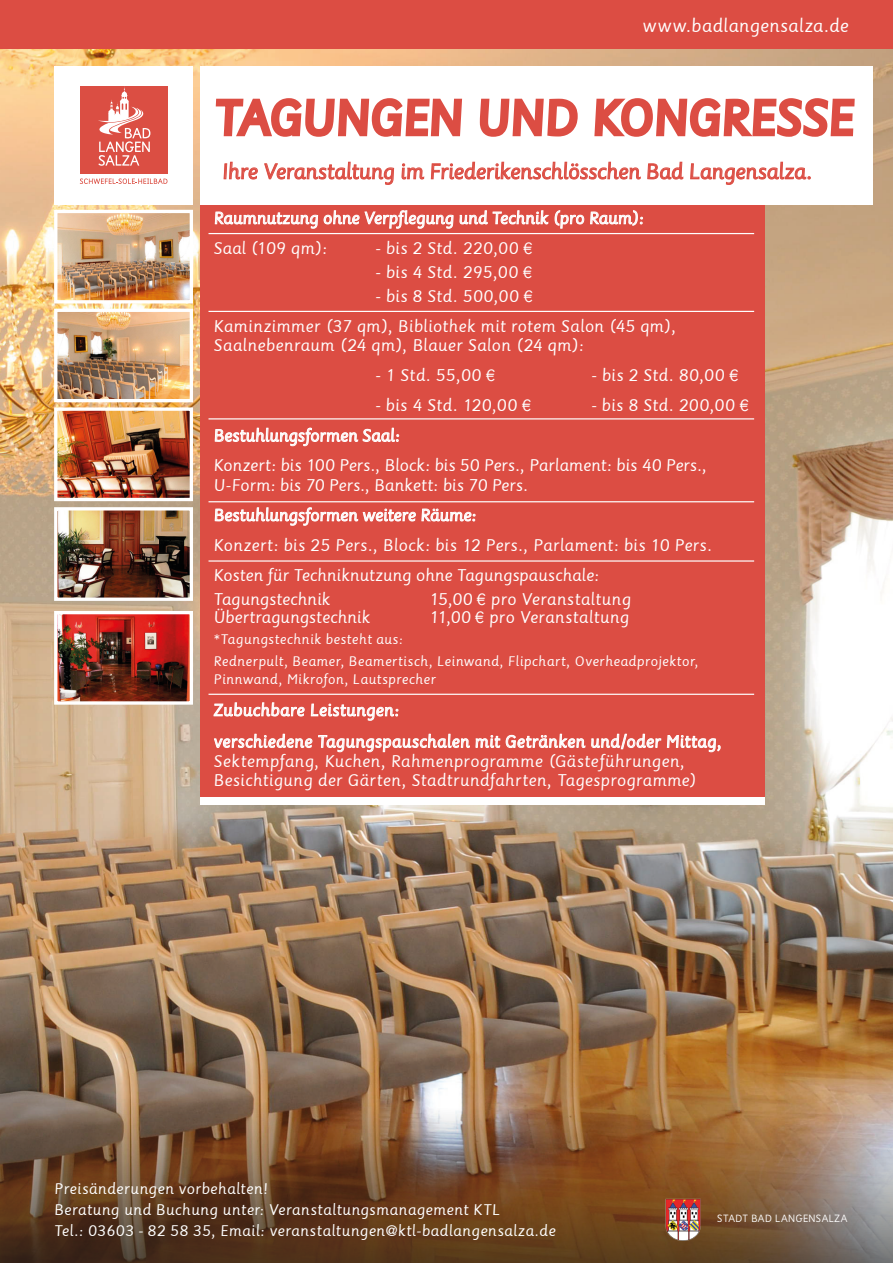
<style>
.page{position:relative;width:893px;height:1263px;background:#fff}
.page>*{position:absolute;margin:0;border:0;box-sizing:border-box;transform-origin:0 0}
.t1{font:21px "Sassoon Primary";letter-spacing:-.02em;color:#dc4d43}
.t2{font:18px "Sassoon Primary";letter-spacing:.015em;color:#fff}
.t3{font:16.5px/30px "Sassoon Primary";letter-spacing:.005em;color:#fff}
.t4{font:16.5px "Sassoon Primary";letter-spacing:.03em;color:#fff}
.t5{font:15px/21px "Sassoon Primary";letter-spacing:.02em;color:#fff}
.t6{font:13.5px/22.5px "Sassoon Primary";letter-spacing:.02em;color:#fff}
.t7{font:10.5px "Sassoon Infant Std";letter-spacing:.045em;color:#fff}
.s1{font-family:"Sassoon Infant Std"}
</style>
<div class="page">
<img style="left:0;top:49px;width:893px;height:1022px">
<div style="left:201px;top:151px;width:564px;height:654px;background:#dc4d43"></div>
<div style="left:201px;top:66px;width:672px;height:139px;background:#fff"></div>
<svg style="left:215px;top:98px;width:247px;height:39px"></svg>
<svg style="left:479px;top:98px;width:99px;height:39px"></svg>
<svg style="left:594px;top:98px;width:261px;height:39px"></svg>
<svg style="left:223px;top:161px;width:35px;height:19px"></svg>
<svg style="left:264px;top:161px;width:130px;height:24px"></svg>
<svg style="left:401px;top:163px;width:23px;height:17px"></svg>
<svg style="left:431px;top:161px;width:210px;height:19px"></svg>
<svg style="left:647px;top:161px;width:37px;height:19px"></svg>
<svg style="left:690px;top:161px;width:121px;height:24px"></svg>
<img style="left:0;top:1071px;width:893px;height:192px">
<div style="left:201px;top:798px;width:564px;height:7px;background:#fff"></div>
<div style="left:0;top:0;width:893px;height:49px;background:#dc4d43"></div>
<div style="left:54px;top:66px;width:139px;height:139px;background:#fff"></div>
<svg style="left:80px;top:178px;width:87px;height:6px"></svg>
<div style="left:80px;top:86px;width:87px;height:88px;background:#db4e43"></div>
<svg style="left:98px;top:86px;width:52px;height:80px"></svg>
<img style="left:665px;top:1198px;width:36px;height:42px">
<svg style="left:215px;top:211px;width:103px;height:18px"></svg>
<svg style="left:324px;top:210px;width:35px;height:14px"></svg>
<svg style="left:365px;top:210px;width:88px;height:19px"></svg>
<svg style="left:460px;top:210px;width:89px;height:15px"></svg>
<svg style="left:555px;top:210px;width:29px;height:18px"></svg>
<svg style="left:590px;top:210px;width:53px;height:16px"></svg>
<svg style="left:215px;top:419px;width:184px;height:28px"></svg>
<svg style="left:215px;top:502px;width:201px;height:24px"></svg>
<svg style="left:422px;top:502px;width:54px;height:20px"></svg>
<svg style="left:213px;top:702px;width:92px;height:15px"></svg>
<svg style="left:311px;top:703px;width:88px;height:18px"></svg>
<svg style="left:214px;top:733px;width:507px;height:19px"></svg>
<hr style="left:208px;top:233px;width:546px;height:1px;background:#fff">
<img style="left:58px;top:214px;width:131px;height:85px">
<div style="left:54px;top:210px;width:139px;height:93px;border:3px solid #fff"></div>
<img style="left:58px;top:313px;width:131px;height:85px">
<div style="left:54px;top:309px;width:139px;height:93px;border:3px solid #fff"></div>
<img style="left:58px;top:411px;width:131px;height:86px">
<div style="left:54px;top:407px;width:139px;height:94px;border:3px solid #fff"></div>
<img style="left:58px;top:511px;width:131px;height:86px">
<div style="left:54px;top:507px;width:139px;height:94px;border:3px solid #fff"></div>
<hr style="left:208px;top:311px;width:546px;height:1px;background:#fff">
<hr style="left:208px;top:418px;width:546px;height:1px;background:#fff">
<hr style="left:208px;top:501px;width:546px;height:1px;background:#fff">
<hr style="left:208px;top:560px;width:546px;height:2px;background:#fff">
<hr style="left:208px;top:694px;width:546px;height:1px;background:#fff">
<img style="left:58px;top:615px;width:131px;height:86px">
<div style="left:54px;top:611px;width:139px;height:94px;border:3px solid #fff"></div>
<p class="t2" style="left:642px;top:15px;width:208px">www.badlangensalza.de</p>
<p class="t1" style="left:222px;top:159px;width:592px">Ihre Veranstaltung im Friederikenschlösschen Bad Langensalza.</p>
<p class="t3" style="left:214px;top:203px;width:432px">Raumnutzung ohne Verpflegung und Technik (pro Raum):<br>Saal (109 qm):</p>
<p class="t3" style="left:376px;top:233px;width:158px">- bis 2 Std. 220,00 <span class="s1">€</span></p>
<p class="t3" style="left:376px;top:257px;width:158px">- bis 4 Std. 295,00 <span class="s1">€</span></p>
<p class="t3" style="left:214px;top:281px;width:464px;text-indent:162px">- bis 8 Std. 500,00 <span class="s1">€<br></span>Kaminzimmer (37 qm), Bibliothek mit rotem Salon (45 qm),</p>
<p class="t3" style="left:214px;top:331px;width:372px">Saalnebenraum (24 qm), Blauer Salon (24 qm):</p>
<p class="t3" style="left:376px;top:361px;width:121px">- 1 Std. 55,00 <span class="s1">€</span></p>
<p class="t3" style="left:592px;top:361px;width:148px">- bis 2 Std. 80,00 <span class="s1">€</span></p>
<p class="t3" style="left:376px;top:391px;width:157px">- bis 4 Std. 120,00 <span class="s1">€</span></p>
<p class="t4" style="left:592px;top:396px;width:159px">- bis 8 Std. 200,00 <span class="s1">€</span></p>
<p class="t3" style="left:214px;top:421px;width:495px">Bestuhlungsformen Saal:<br>Konzert: bis 100 Pers., Block: bis 50 Pers., Parlament: bis 40 Pers.,</p>
<p class="t3" style="left:214px;top:470px;width:500px">U -Form: bis 70 Pers., Bankett: bis 70 Pers.<br>Bestuhlungsformen weitere Räume:<br>Konzert: bis 25 Pers., Block: bis 12 Pers., Parlament: bis 10 Pers.<br>Kosten für Techniknutzung ohne Tagungspauschale:</p>
<p class="t3" style="left:214px;top:584px;width:118px">Tagungstechnik</p>
<p class="t3" style="left:430px;top:584px;width:203px">15,00 <span class="s1">€</span> pro Veranstaltung</p>
<p class="t3" style="left:214px;top:602px;width:158px">Übertragungstechnik</p>
<p class="t3" style="left:430px;top:602px;width:201px">11,00 <span class="s1">€</span> pro Veranstaltung</p>
<p class="t6" style="left:214px;top:628px;width:487px">*Tagungstechnik besteht aus:<br>Rednerpult, Beamer, Beamertisch, Leinwand, Flipchart, Overheadprojektor,</p>
<p class="t6" style="left:214px;top:668px;width:224px">Pinnwand, Mikrofon, Lautsprecher</p>
<p class="t3" style="left:214px;top:694px;width:510px;line-height:31.5px">Zubuchbare Leistungen:<br>verschiedene Tagungspauschalen mit G etränken und/oder Mittag,</p>
<p class="t3" style="left:214px;top:751px;width:485px;line-height:19.5px">Sektempfang, Kuchen, Rahmenprogramme (Gästeführungen,<br>Besichtigung der Gärten, Stadtrundfahrten, Tagesprogramme)</p>
<p class="t5" style="left:54px;top:1178px;width:503px">Preisänderungen vorbehalten!<br>Beratung und Buchung unter: Veranstaltungsmanagement KTL<br>Tel.: 03603 - 82 58 35, Email: veranstaltungen@ktl-badlangensalza.de</p>
<p class="t7" style="left:717px;top:1212px;width:132px">STADT BAD LANGENSALZA</p>
</div>
